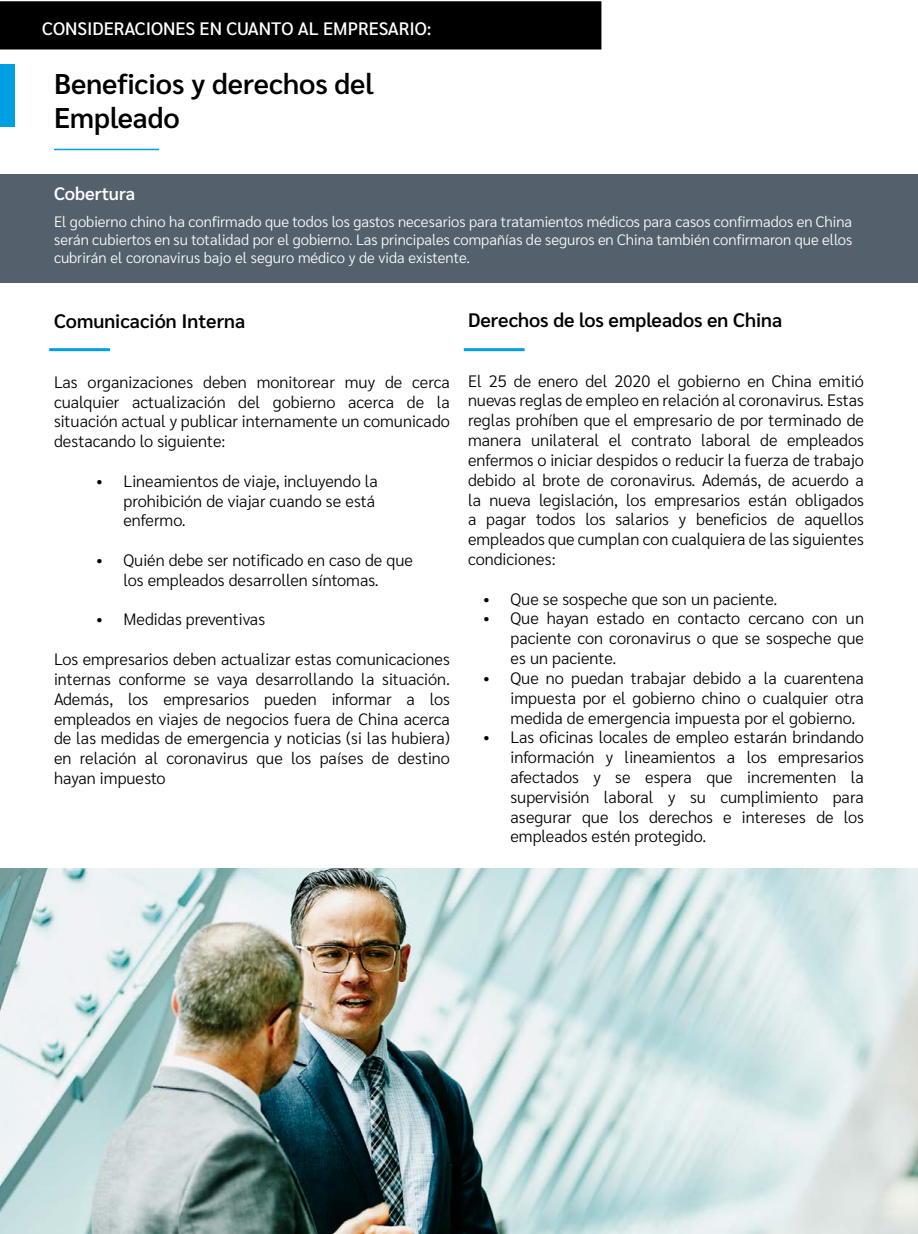
<style>
.page{position:relative;width:918px;height:1234px;background:#fff}
.page>*{position:absolute;margin:0;border:0;box-sizing:border-box;transform-origin:0 0}
.t1{font:600 28.5px/34.2px "Sarabun";color:#000}
.t2{font:600 19.5px "Sarabun";color:#000}
.t3{font:500 18px "Sarabun";color:#fff}
.t4{font:600 18px "Sarabun";color:#fff}
.t5{font:300 16.5px/19.8px "Sarabun";color:#000;text-align:justify}
.t6{font:300 15px/18px "Sarabun";color:#fff;text-align:justify}
</style>
<div class="page">
<div style="left:1px;top:2px;width:600px;height:47px;background:#000"></div>
<div style="left:0;top:1px;width:601px;height:48px;border:2px solid #000"></div>
<div style="left:0;top:175px;width:918px;height:108px;background:#54616c"></div>
<div style="left:0;top:64px;width:15px;height:62px;background:#009fe3"></div>
<hr style="left:54px;top:149px;width:105px;height:1px;background:#009fe3">
<hr style="left:49px;top:348px;width:61px;height:3px;background:#009fe3">
<img style="left:0;top:868px;width:918px;height:365px">
<hr style="left:464px;top:348px;width:61px;height:3px;background:#009fe3">
<p class="t3" style="left:42px;top:19px;width:391px">CONSIDERACIONES EN CUANTO AL EMPRESARIO:</p>
<h1 class="t1" style="left:54px;top:67px;width:321px">Beneficios y derechos del<br>Empleado</h1>
<p class="t4" style="left:54px;top:183px;width:83px">Cobertura</p>
<p class="t6" style="left:54px;top:212px;width:800px">El gobierno chino ha confirmado que todos los gastos necesarios para tratamientos médicos para casos confirmados en China serán cubiertos en su totalidad por el gobierno. Las principales compañías de seguros en China también confirmaron que ellos cubrirán el coronavirus bajo el seguro médico y de vida existente.</p>
<p class="t2" style="left:54px;top:310px;width:193px">Comunicación Interna</p>
<p class="t5" style="left:54px;top:372px;width:398px">Las organizaciones deben monitorear muy de cerca cualquier actualización del gobierno acerca de la situación actual y publicar internamente un comunicado destacando lo siguiente:</p>
<p class="t5" style="left:124px;top:471px;width:256px;text-align:left;text-indent:-27px">• Lineamientos de viaje, incluyendo la prohibición de viajar cuando se está enfermo.</p>
<p class="t5" style="left:97px;top:550px;width:318px;text-align:center">• Quién debe ser notificado en caso de que los empleados desarrollen síntomas.</p>
<p class="t5" style="left:97px;top:609px;width:170px">• Medidas preventivas</p>
<p class="t5" style="left:54px;top:649px;width:398px">Los empresarios deben actualizar estas comunicaciones internas conforme se vaya desarrollando la situación.<br>Además, los empresarios pueden informar a los empleados en viajes de negocios fuera de China acerca de las medidas de emergencia y noticias (si las hubiera) en relación al coronavirus que los países de destino hayan impuesto</p>
<p class="t2" style="left:468px;top:309px;width:316px">Derechos de los empleados en China</p>
<p class="t5" style="left:468px;top:371px;width:398px">El 25 de enero del 2020 el gobierno en China emitió nuevas reglas de empleo en relación al coronavirus. Estas reglas prohíben que el empresario de por terminado de manera unilateral el contrato laboral de empleados enfermos o iniciar despidos o reducir la fuerza de trabajo debido al brote de coronavirus. Además, de acuerdo a la nueva legislación, los empresarios están obligados a pagar todos los salarios y beneficios de aquellos empleados que cumplan con cualquiera de las siguientes condiciones:</p>
<p class="t5" style="left:484px;top:589px;width:295px">• Que se sospeche que son un paciente.</p>
<p class="t5" style="left:511px;top:608px;width:355px;text-indent:-27px">• Que hayan estado en contacto cercano con un paciente con coronavirus o que se sospeche que es un paciente.</p>
<p class="t5" style="left:511px;top:668px;width:355px;text-indent:-27px">• Que no puedan trabajar debido a la cuarentena impuesta por el gobierno chino o cualquier otra medida de emergencia impuesta por el gobierno.</p>
<p class="t5" style="left:511px;top:727px;width:355px;text-indent:-27px">• Las oficinas locales de empleo estarán brindando información y lineamientos a los empresarios afectados y se espera que incrementen la supervisión laboral y su cumplimiento para asegurar que los derechos e intereses de los empleados estén protegido.</p>
</div>
